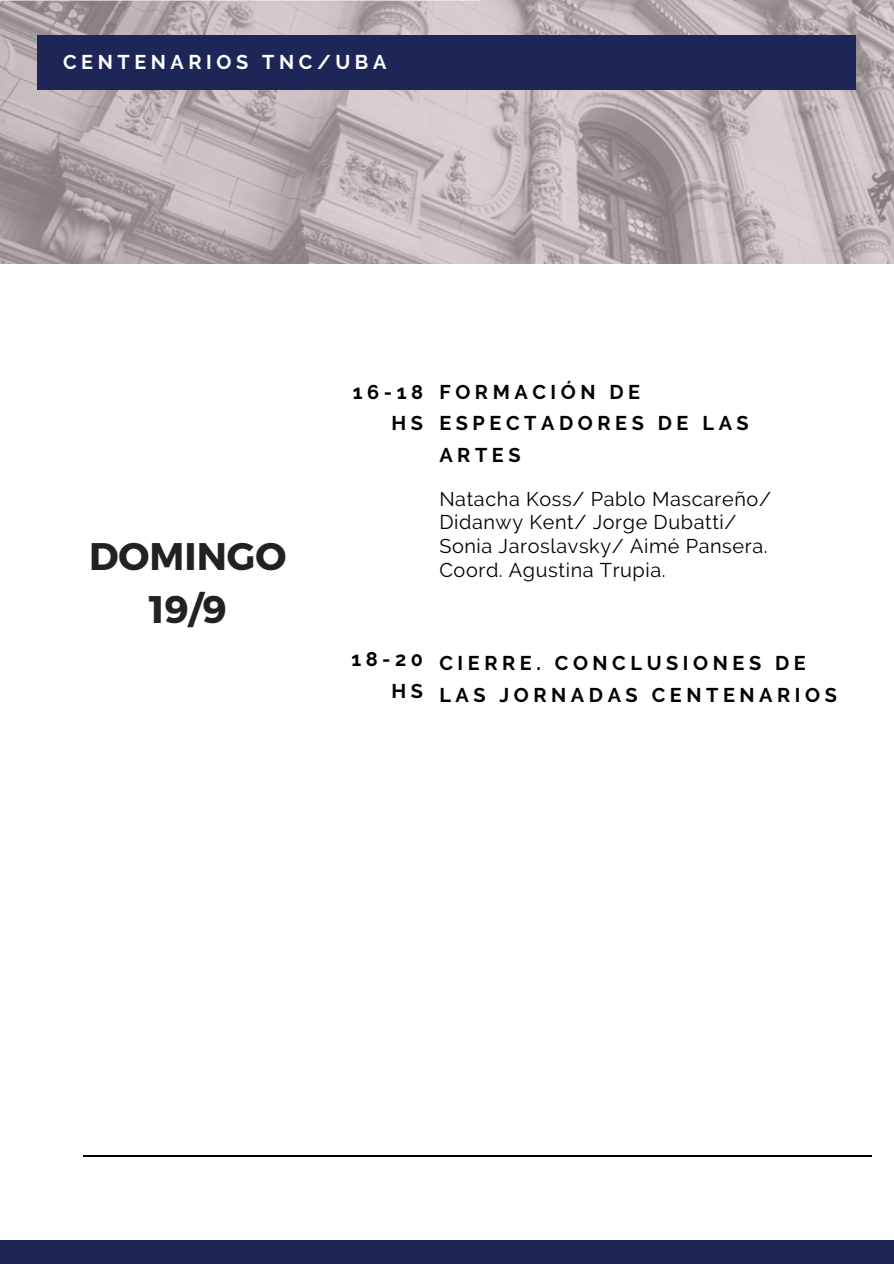
<style>
.page{position:relative;width:894px;height:1264px;background:#fff}
.page>*{position:absolute;margin:0;border:0;box-sizing:border-box;transform-origin:0 0}
.t1{font:700 38.4px/52.9px "Montserrat";color:#222;text-align:center}
.t2{font:19.8px/23.7px "Raleway";letter-spacing:.03em;color:#000}
.t3{font:700 19.8px/31.5px "Raleway";letter-spacing:.23em;color:#000;text-align:right}
.t4{font:700 19.8px "Raleway";letter-spacing:.23em;color:#fff}
</style>
<div class="page">
<hr style="left:83px;top:1155px;width:789px;height:1px;background:#000">
<div style="left:0;top:1240px;width:893px;height:23px;background:#1e2557"></div>
<svg style="left:0;top:0;width:893px;height:263px;background:#b8aeb1"></svg>
<div style="left:37px;top:35px;width:818px;height:54px;background:#1e2557"></div>
<hr style="left:0;top:0;width:478px;height:1px;background:#ffeaf0">
<p class="t4" style="left:63px;top:51px;width:325px">CENTENARIOS TNC/UBA</p>
<p class="t1" style="left:89px;top:528px;width:199px">DOMINGO<br>19/9</p>
<p class="t3" style="left:353px;top:376px;width:72px">16-18<br>HS</p>
<p class="t3" style="left:439px;top:376px;width:311px;text-align:left">FORMACIÓN DE<br>ESPECTADORES DE LAS<br>ARTES</p>
<p class="t2" style="left:439px;top:487px;width:333px">Natacha Koss/ Pablo Mascareño/<br>Didanwy Kent/ Jorge Dubatti/</p>
<p class="t2" style="left:439px;top:534px;width:329px">Sonia Jaroslavsky/ Aimé Pansera.</p>
<p class="t2" style="left:439px;top:558px;width:228px">Coord. Agustina Trupia.</p>
<p class="t3" style="left:351px;top:643px;width:73px">18-20<br>HS</p>
<p class="t3" style="left:439px;top:647px;width:399px;text-align:left">CIERRE. CONCLUSIONES DE<br>LAS JORNADAS CENTENARIOS</p>
</div>
